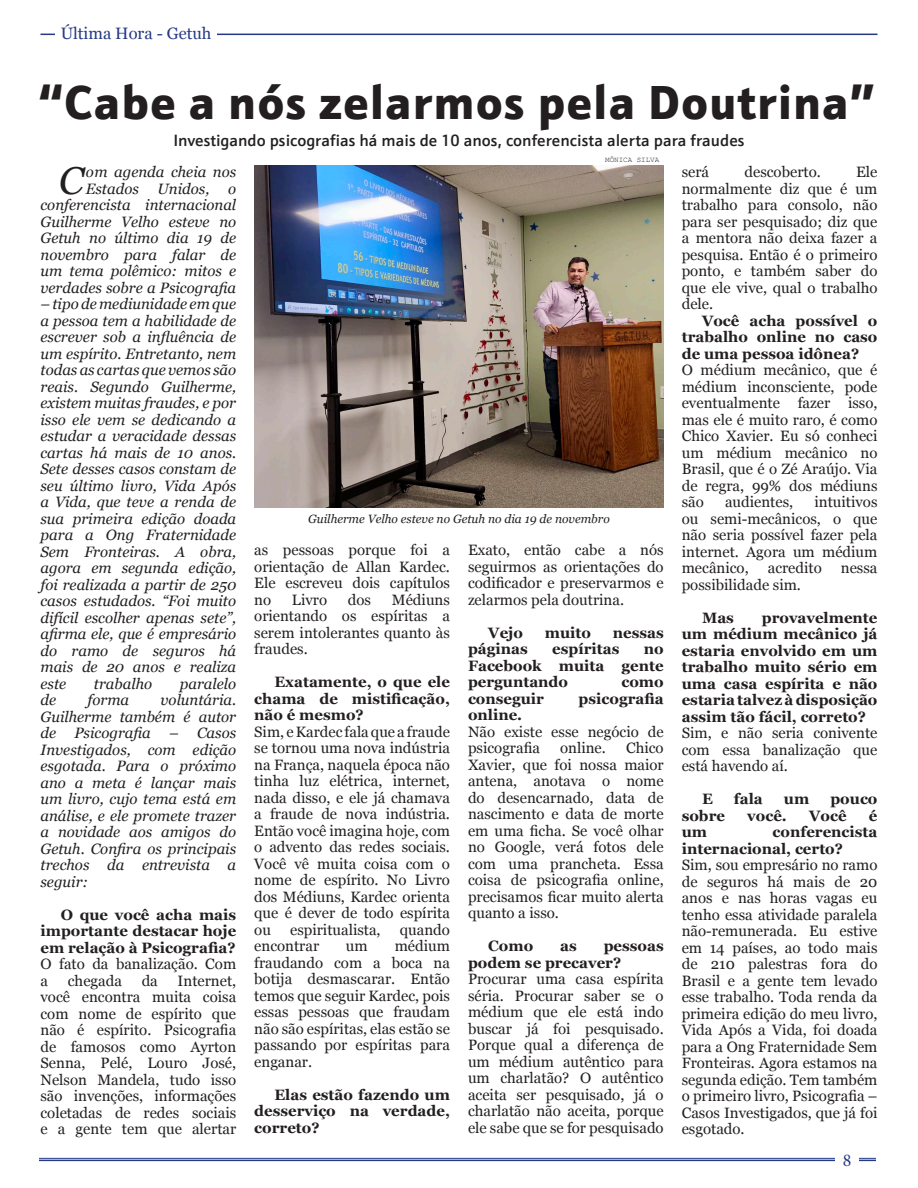
<style>
.page{position:relative;width:918px;height:1188px;background:#fff}
.page>*{position:absolute;margin:0;border:0;box-sizing:border-box;transform-origin:0 0}
.t1{font:900 48px "Schnebel Sans ME";letter-spacing:.02em;color:#231f20}
.t2{font:italic 38.85px "Georgia";color:#231f20}
.t3{font:18px "Minion Pro";color:#263a84}
.t4{font:500 16.5px "Schnebel Sans ME";color:#231f20}
.t5{font:16.5px "Georgia";color:#263a84}
.t6{font:15px/16.5px "Georgia";color:#231f20;text-align:justify}
.t7{font:italic 15px/16.5px "Georgia";color:#231f20;text-align:justify}
.t8{font:700 15px/16.5px "Georgia";color:#231f20;text-align:justify}
.t9{font:italic 12px "Georgia";color:#231f20}
.t10{font:7.5px "Courier New";color:#231f20}
</style>
<div class="page">
<hr style="left:39px;top:1158px;width:837px;height:1px;background:#263a84">
<hr style="left:39px;top:1160px;width:837px;height:1px;background:#263a84">
<div style="left:835px;top:1153px;width:24px;height:14px;background:#fff"></div>
<hr style="left:41px;top:34px;width:837px;height:1px;background:#273985">
<div style="left:55px;top:27px;width:162px;height:14px;background:#fff"></div>
<img style="left:254px;top:166px;width:410px;height:341px">
<p class="t5" style="left:61px;top:22px;width:152px">Última Hora - Getuh</p>
<p class="t1" style="left:39px;top:59px;width:837px">“Cabe a nós zelarmos pela Doutrina”</p>
<p class="t4" style="left:173px;top:127px;width:573px">Investigando psicografias há mais de 10 anos, conferencista alerta para fraudes</p>
<p class="t10" style="left:605px;top:155px;width:55px">MÔNICA SILVA</p>
<p class="t2" style="left:59px;top:152px;width:26px">C</p>
<p class="t7" style="left:40px;top:163px;width:197px;text-align:right">om agenda cheia nos<br>Estados Unidos, o conferencista internacional<br>Guilherme Velho esteve no<br>Getuh no último dia 19 de novembro para falar de um tema polêmico: mitos e verdades sobre a Psicografia</p>
<p class="t7" style="left:40px;top:295px;width:197px">– tipo de mediunidade em que a pessoa tem a habilidade de escrever sob a influência de um espírito. Entretanto, nem todas as cartas que vemos são reais. Segundo Guilherme, existem muitas fraudes, e por isso ele vem se dedicando a estudar a veracidade dessas cartas há mais de 10 anos.<br>Sete desses casos constam de seu último livro, Vida Após a Vida, que teve a renda de sua primeira edição doada para a Ong Fraternidade Sem Fronteiras. A obra, agora em segunda edição, foi realizada a partir de 250 casos estudados. “Foi muito difícil escolher apenas sete”, afirma ele, que é empresário do ramo de seguros há mais de 20 anos e realiza este</p>
<p class="t7" style="left:94px;top:674px;width:60px">trabalho</p>
<p class="t7" style="left:180px;top:674px;width:58px">paralelo</p>
<p class="t7" style="left:40px;top:691px;width:197px;text-indent:120px">voluntária.<br>Guilherme também é autor de Psicografia – Casos Investigados, com edição esgotada. Para o próximo ano a meta é lançar mais um livro, cujo tema está em análise, e ele promete trazer a novidade aos amigos do Getuh. Confira os principais trechos da entrevista a seguir:</p>
<p class="t8" style="left:40px;top:905px;width:197px;text-indent:20px">O que você acha mais importante destacar hoje em relação à Psicografia?</p>
<p class="t6" style="left:40px;top:955px;width:197px">O fato da banalização. Com a</p>
<p class="t7" style="left:40px;top:691px;width:17px">de</p>
<p class="t7" style="left:88px;top:691px;width:43px">forma</p>
<p class="t6" style="left:68px;top:971px;width:56px">chegada</p>
<p class="t6" style="left:142px;top:971px;width:18px">da</p>
<p class="t6" style="left:40px;top:971px;width:197px;text-indent:137px">Internet, você encontra muita coisa com nome de espírito que não é espírito. Psicografia de famosos como Ayrton Senna, Pelé, Louro José, Nelson Mandela, tudo isso são invenções, informações coletadas de redes sociais e a gente tem que alertar</p>
<p class="t9" style="left:308px;top:510px;width:303px">Guilherme Velho esteve no Getuh no dia 19 de novembro</p>
<p class="t6" style="left:254px;top:541px;width:197px">as pessoas porque foi a orientação de Allan Kardec.<br>Ele escreveu dois capítulos no</p>
<p class="t6" style="left:254px;top:591px;width:197px;text-indent:138px">Médiuns orientando os espíritas a serem intolerantes quanto às fraudes.</p>
<p class="t8" style="left:254px;top:673px;width:197px;text-indent:20px">Exatamente, o que ele chama de mistificação, não é mesmo?</p>
<p class="t6" style="left:254px;top:723px;width:197px">Sim, e Kardec fala que a fraude se tornou uma nova indústria na França, naquela época não tinha luz elétrica, internet, nada disso, e ele já chamava a fraude de nova indústria.<br>Então você imagina hoje, com o advento das redes sociais.<br>Você vê muita coisa com o nome de espírito. No Livro dos Médiuns, Kardec orienta que é dever de todo espírita ou</p>
<p class="t6" style="left:292px;top:591px;width:37px">Livro</p>
<p class="t6" style="left:348px;top:591px;width:25px">dos</p>
<p class="t6" style="left:290px;top:921px;width:92px">espiritualista,</p>
<p class="t6" style="left:400px;top:921px;width:52px">quando</p>
<p class="t6" style="left:254px;top:937px;width:66px">encontrar</p>
<p class="t6" style="left:346px;top:937px;width:23px">um</p>
<p class="t6" style="left:254px;top:937px;width:197px;text-indent:140px">médium fraudando com a boca na botija desmascarar. Então temos que seguir Kardec, pois essas pessoas que fraudam não são espíritas, elas estão se passando por espíritas para enganar.</p>
<p class="t8" style="left:254px;top:1085px;width:197px;text-indent:20px">Elas estão fazendo um desserviço na verdade, correto?</p>
<p class="t6" style="left:468px;top:541px;width:197px">Exato, então cabe a nós seguirmos as orientações do codificador e preservarmos e zelarmos pela doutrina.</p>
<p class="t8" style="left:488px;top:623px;width:36px">Vejo</p>
<p class="t8" style="left:545px;top:623px;width:48px">muito</p>
<p class="t8" style="left:613px;top:623px;width:52px">nessas</p>
<p class="t8" style="left:468px;top:640px;width:61px">páginas</p>
<p class="t8" style="left:552px;top:640px;width:69px">espíritas</p>
<p class="t8" style="left:468px;top:640px;width:197px;text-indent:176px">no Facebook muita gente perguntando</p>
<p class="t8" style="left:621px;top:673px;width:44px">como</p>
<p class="t8" style="left:468px;top:689px;width:78px">conseguir</p>
<p class="t8" style="left:579px;top:689px;width:87px">psicografia</p>
<p class="t8" style="left:468px;top:706px;width:56px">online.</p>
<p class="t6" style="left:468px;top:723px;width:197px">Não existe esse negócio de psicografia</p>
<p class="t6" style="left:468px;top:739px;width:197px;text-indent:158px">Chico Xavier, que foi nossa maior antena, anotava o nome do desencarnado, data de nascimento e data de morte em uma ficha. Se você olhar no Google, verá fotos dele com uma prancheta. Essa coisa de psicografia online, precisamos ficar muito alerta quanto a isso.</p>
<p class="t8" style="left:488px;top:937px;width:47px">Como</p>
<p class="t8" style="left:560px;top:937px;width:18px">as</p>
<p class="t6" style="left:560px;top:739px;width:47px">online.</p>
<p class="t8" style="left:468px;top:937px;width:197px;text-indent:136px">pessoas podem se precaver?</p>
<p class="t6" style="left:468px;top:970px;width:197px">Procurar uma casa espírita séria. Procurar saber se o médium que ele está indo buscar já foi pesquisado.<br>Porque qual a diferença de um médium autêntico para um charlatão? O autêntico aceita ser pesquisado, já o charlatão não aceita, porque ele sabe que se for pesquisado</p>
<p class="t6" style="left:682px;top:163px;width:197px;text-indent:174px">Ele normalmente diz que é um trabalho para consolo, não para ser pesquisado; diz que a mentora não deixa fazer a pesquisa. Então é o primeiro ponto, e também saber do que ele vive, qual o trabalho dele.</p>
<p class="t8" style="left:682px;top:311px;width:197px;text-indent:20px">Você acha possível o trabalho online no caso de uma pessoa idônea?</p>
<p class="t6" style="left:682px;top:361px;width:197px">O médium mecânico, que é médium inconsciente, pode eventualmente fazer isso, mas ele é muito raro, é como Chico Xavier. Eu só conheci um médium mecânico no Brasil, que é o Zé Araújo. Via de regra, 99% dos médiuns são</p>
<p class="t6" style="left:682px;top:163px;width:29px">será</p>
<p class="t6" style="left:744px;top:163px;width:78px">descoberto.</p>
<p class="t6" style="left:725px;top:493px;width:70px">audientes,</p>
<p class="t6" style="left:682px;top:493px;width:197px;text-indent:133px">intuitivos ou semi-mecânicos, o que não seria possível fazer pela internet. Agora um médium mecânico,</p>
<p class="t6" style="left:768px;top:559px;width:56px">acredito</p>
<p class="t6" style="left:841px;top:559px;width:38px">nessa</p>
<p class="t6" style="left:682px;top:575px;width:121px">possibilidade sim.</p>
<p class="t8" style="left:702px;top:608px;width:33px">Mas</p>
<p class="t8" style="left:682px;top:608px;width:197px;text-indent:80px">provavelmente um médium mecânico já estaria envolvido em um trabalho muito sério em uma casa espírita e não estaria talvez à disposição assim tão fácil, correto?</p>
<p class="t6" style="left:682px;top:724px;width:197px">Sim, e não seria conivente com essa banalização que está havendo aí.</p>
<p class="t8" style="left:702px;top:790px;width:12px">E</p>
<p class="t8" style="left:734px;top:790px;width:30px">fala</p>
<p class="t8" style="left:784px;top:790px;width:27px">um</p>
<p class="t8" style="left:830px;top:790px;width:49px">pouco</p>
<p class="t8" style="left:682px;top:806px;width:45px">sobre</p>
<p class="t8" style="left:747px;top:806px;width:41px">você.</p>
<p class="t8" style="left:809px;top:806px;width:39px">Você</p>
<p class="t8" style="left:869px;top:806px;width:10px">é</p>
<p class="t8" style="left:682px;top:823px;width:27px">um</p>
<p class="t8" style="left:682px;top:823px;width:197px;text-indent:91px">conferencista internacional, certo?</p>
<p class="t6" style="left:682px;top:856px;width:197px">Sim, sou empresário no ramo de seguros há mais de 20 anos e nas horas vagas eu tenho essa atividade paralela não-remunerada. Eu estive em 14 países, ao todo mais de 210 palestras fora do Brasil e a gente tem levado esse trabalho. Toda renda da primeira edição do meu livro, Vida Após a Vida, foi doada para a Ong Fraternidade Sem Fronteiras. Agora estamos na segunda edição. Tem também o primeiro livro, Psicografia – Casos Investigados, que já foi esgotado.</p>
<p class="t3" style="left:843px;top:1148px;width:10px">8</p>
</div>
